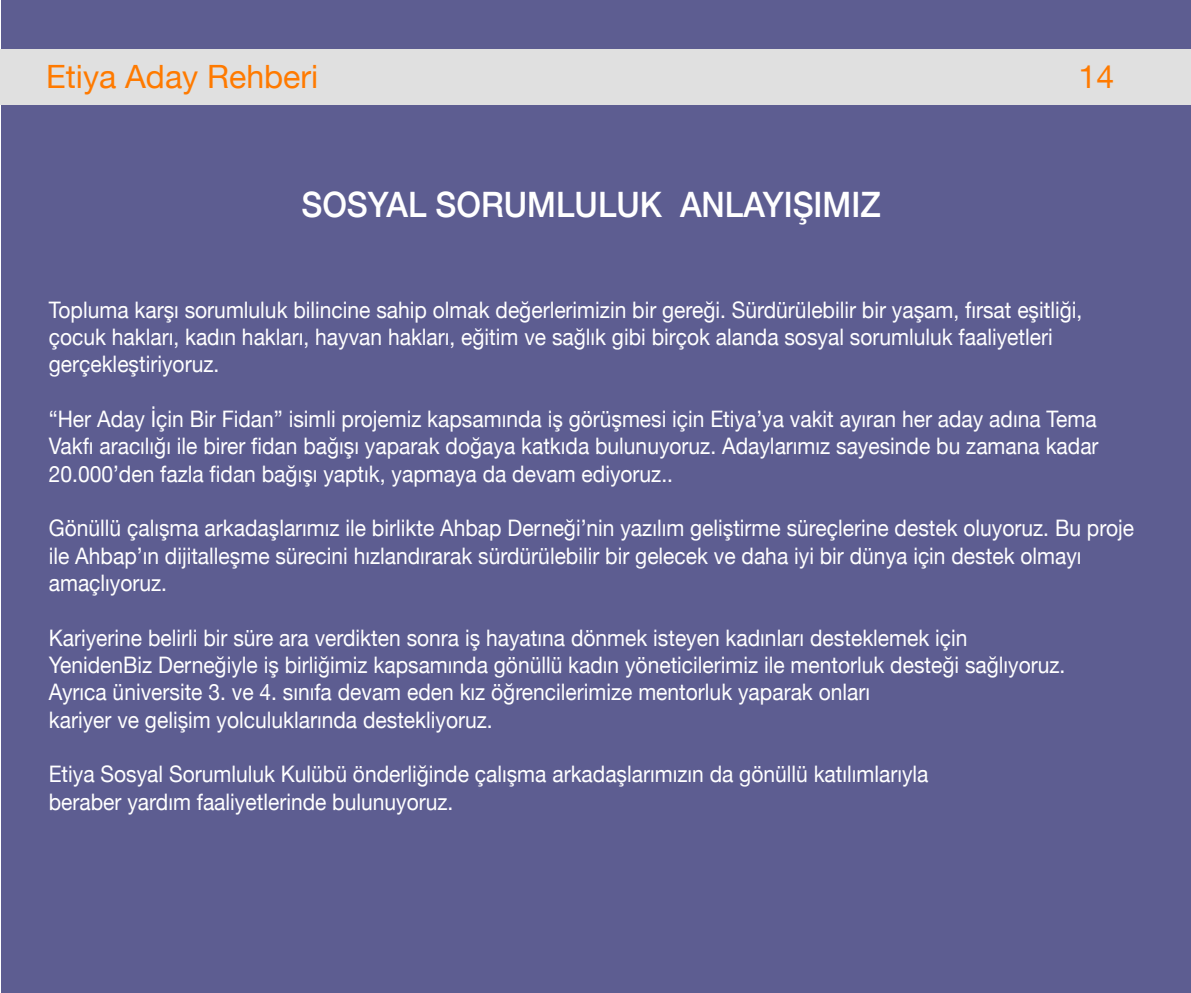
<style>
.page{position:relative;width:1191px;height:993px;background:#fff}
.page>*{position:absolute;margin:0;border:0;box-sizing:border-box;transform-origin:0 0}
.t1{font:500 35px "Helvetica Neue";color:#fff;scale:.92 1}
.t2{font:32.02px "Helvetica Neue";color:#ff7a00}
.t3{font:22.75px/27.3px "Helvetica Neue";color:#fff;scale:.92 1}
</style>
<div class="page">
<div style="left:1px;top:1px;width:1190px;height:991px;background:#5d5d91"></div>
<img style="left:0;top:0;width:16px;height:50px">
<div style="left:0;top:50px;width:1191px;height:55px;background:#e0e0e0"></div>
<h2 class="t2" style="left:46px;top:53px;width:274px">Etiya Aday Rehberi</h2>
<h2 class="t2" style="left:1078px;top:53px;width:37px">14</h2>
<h1 class="t1" style="left:301px;top:176px;width:631px">SOSYAL SORUMLULUK ANLAYIŞIMIZ</h1>
<p class="t3" style="left:49px;top:297px;width:1125px">Topluma karşı sorumluluk bilincine sahip olmak değerlerimizin bir gereği. Sürdürülebilir bir yaşam, fırsat eşitliği, çocuk hakları, kadın hakları, hayvan hakları, eğitim ve sağlık gibi birçok alanda sosyal sorumluluk faaliyetleri gerçekleştiriyoruz.</p>
<p class="t3" style="left:49px;top:406px;width:1142px;text-align:justify">“Her Aday İçin Bir Fidan” isimli projemiz kapsamında iş görüşmesi için Etiya’ya vakit ayıran her aday adına Tema Vakfı aracılığı ile birer fidan bağışı yaparak doğaya katkıda bulunuyoruz. Adaylarımız sayesinde bu zamana kadar 20.000’den fazla fidan bağışı yaptık, yapmaya da devam ediyoruz..</p>
<p class="t3" style="left:49px;top:515px;width:1181px">Gönüllü çalışma arkadaşlarımız ile birlikte Ahbap Derneği’nin yazılım geliştirme süreçlerine destek oluyoruz. Bu proje ile Ahbap’ın dijitalleşme sürecini hızlandırarak sürdürülebilir bir gelecek ve daha iyi bir dünya için destek olmayı amaçlıyoruz.</p>
<p class="t3" style="left:49px;top:625px;width:1106px">Kariyerine belirli bir süre ara verdikten sonra iş hayatına dönmek isteyen kadınları desteklemek için YenidenBiz Derneğiyle iş birliğimiz kapsamında gönüllü kadın yöneticilerimiz ile mentorluk desteği sağlıyoruz.<br>Ayrıca üniversite 3. ve 4. sınıfa devam eden kız öğrencilerimize mentorluk yaparak onları<br>kariyer ve gelişim yolculuklarında destekliyoruz.</p>
<p class="t3" style="left:49px;top:761px;width:957px">Etiya Sosyal Sorumluluk Kulübü önderliğinde çalışma arkadaşlarımızın da gönüllü katılımlarıyla beraber yardım faaliyetlerinde bulunuyoruz.</p>
</div>
